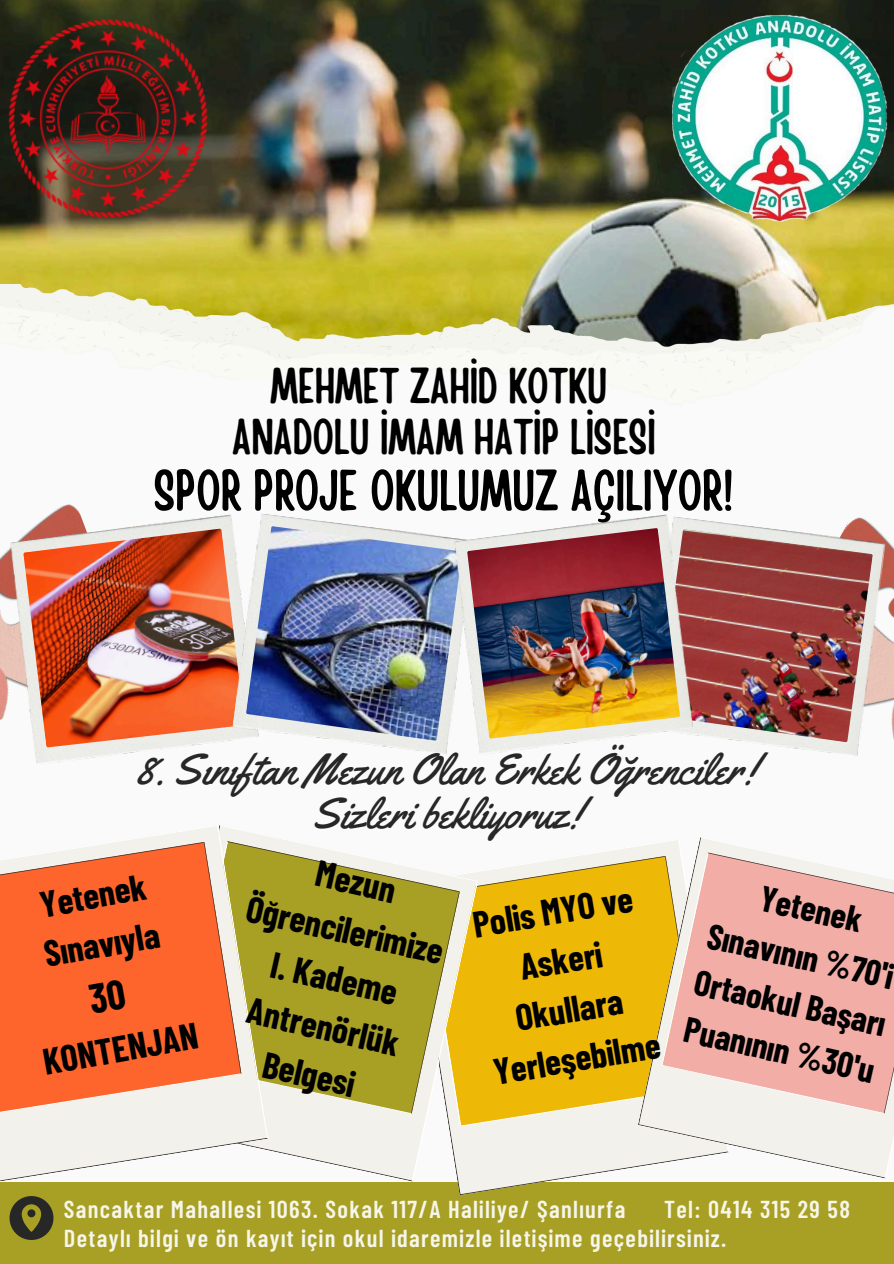
<style>
.page{position:relative;width:894px;height:1264px;background:#fff}
.page>*{position:absolute;margin:0;border:0;box-sizing:border-box;transform-origin:0 0}
.t1{font:57.45px "Handy Casual Condensed";letter-spacing:-.005em;color:#000}
.t2{font:49.95px/50.7px "Handy Casual Condensed";letter-spacing:-.005em;color:#000;text-align:center}
.t3{font:43.05px "Yellowtail";color:#272727}
.t4{font:700 36px/49.5px "Barlow Condensed";color:#000;text-align:center}
.t5{font:700 34.95px "Barlow Condensed";color:#000}
.t6{font:600 24.45px "Barlow Condensed";letter-spacing:.055em;color:#f6f6e9}
</style>
<div class="page">
<div style="left:0;top:0;width:893px;height:1263px;background:#a89f25"></div>
<img style="left:0;top:0;width:893px;height:285px">
<img style="left:0;top:285px;width:893px;height:896px">
<svg style="left:10px;top:1196px;width:43px;height:43px"></svg>
<img style="left:764px;top:507px;width:129px;height:266px">
<img style="left:0;top:495px;width:139px;height:249px">
<img style="left:7px;top:513px;width:254px;height:254px">
<img style="left:23px;top:528px;width:209px;height:219px">
<img style="left:695px;top:516px;width:190px;height:241px">
<img style="left:695px;top:529px;width:177px;height:213px">
<img style="left:672px;top:8px;width:215px;height:241px">
<img style="left:0;top:8px;width:216px;height:217px">
<img style="left:232px;top:513px;width:219px;height:243px">
<img style="left:246px;top:526px;width:205px;height:214px">
<img style="left:451px;top:513px;width:244px;height:244px">
<img style="left:467px;top:528px;width:212px;height:210px">
<svg style="left:409px;top:1151px;width:319px;height:44px;fill:#f2f1eb"></svg>
<svg style="left:478px;top:838px;width:159px;height:313px;fill:#edb806"></svg>
<svg style="left:637px;top:837px;width:24px;height:341px;fill:#edb806"></svg>
<svg style="left:661px;top:837px;width:232px;height:341px;fill:#f1ada6"></svg>
<svg style="left:268px;top:824px;width:210px;height:357px"></svg>
<svg style="left:0;top:1138px;width:268px;height:43px;fill:#f2f1eb"></svg>
<svg style="left:0;top:824px;width:268px;height:314px;fill:#fd652c"></svg>
<svg style="left:88px;top:979px;width:38px;height:35px"></svg>
<h2 class="t2" style="left:232px;top:358px;width:425px">MEHMET ZAHİD KOTKU<br>ANADOLU İMAM HATİP LİSESİ</h2>
<h1 class="t1" style="left:154px;top:453px;width:581px">SPOR PROJE OKULUMUZ AÇILIYOR!</h1>
<p class="t3" style="left:137px;top:742px;width:620px">8. Sınıftan Mezun Olan Erkek Öğrenciler!</p>
<p class="t3" style="left:311px;top:786px;width:272px">Sizleri bekliyoruz!</p>
<h3 class="t4" style="left:32px;top:879px;width:118px;text-align:left;rotate:-10deg">Yetenek<br>Sınavıyla</h3>
<h3 class="t4" style="left:39px;top:1036px;width:158px;rotate:-10deg">KONTENJAN</h3>
<h3 class="t4" style="left:264px;top:833px;width:202px;rotate:13deg">Mezun<br>Öğrencilerimize<br>I. Kademe<br>Antrenörlük<br>Belgesi</h3>
<h3 class="t4" style="left:466px;top:899px;width:170px;rotate:-9deg">Polis MYO ve<br>Askeri<br>Okullara<br>Yerleşebilme</h3>
<h3 class="t5" style="left:765px;top:875px;width:105px;rotate:13deg">Yetenek</h3>
<h3 class="t5" style="left:713px;top:913px;width:199px;rotate:13deg">Sınavının %70'i</h3>
<h3 class="t5" style="left:689px;top:1006px;width:196px;rotate:13deg">Puanının %30'u</h3>
<h3 class="t5" style="left:700px;top:959px;width:196px;rotate:13deg">Ortaokul Başarı</h3>
<h2 class="t6" style="left:64px;top:1193px;width:562px">Sancaktar Mahallesi 1063. Sokak 117/A Haliliye/ Şanlıurfa</h2>
<h2 class="t6" style="left:664px;top:1193px;width:187px">Tel: 0414 315 29 58</h2>
<p class="t6" style="left:64px;top:1222px;width:663px">Detaylı bilgi ve ön kayıt için okul idaremizle iletişime geçebilirsiniz.</p>
</div>
